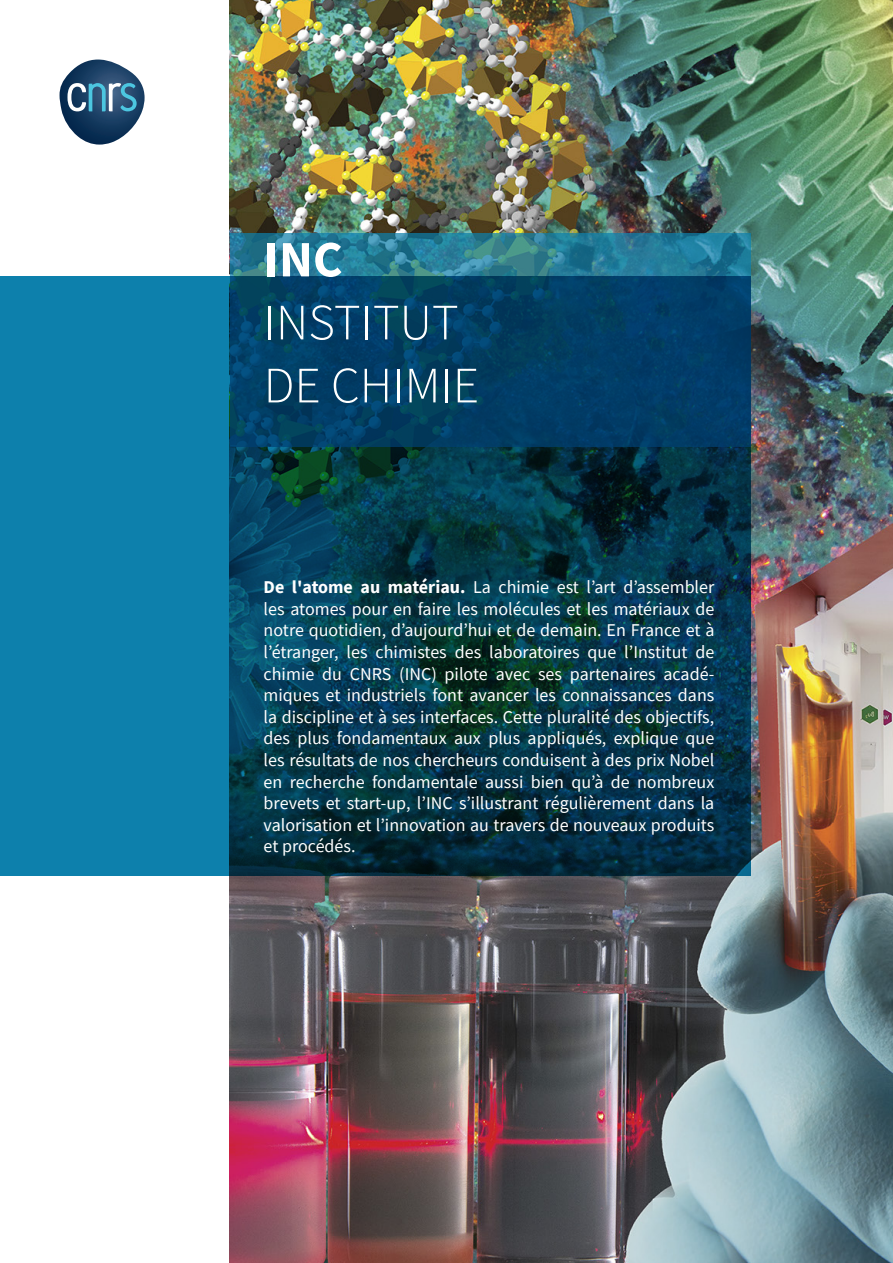
<style>
.page{position:relative;width:893px;height:1263px;background:#fff}
.page>*{position:absolute;margin:0;border:0;box-sizing:border-box;transform-origin:0 0}
.t1{font:300 51px "Source Sans Pro";color:#fff}
.t2{font:700 51px "Source Sans Pro";color:#fff}
.t3{font:18px/21.6px "Source Sans Pro";color:#fff;text-align:justify}
.s1{font-weight:700}
</style>
<div class="page">
<img style="left:230px;top:0;width:663px;height:1263px">
<svg style="left:60px;top:60px;width:85px;height:85px"></svg>
<svg style="left:230px;top:233px;width:520px;height:43px;background:#297e97"></svg>
<svg style="left:0;top:276px;width:750px;height:600px;background:#064e6c"></svg>
<p class="t2" style="left:264px;top:225px;width:80px">INC</p>
<p class="t1" style="left:264px;top:291px;width:196px">INSTITUT</p>
<p class="t1" style="left:264px;top:354px;width:217px">DE CHIMIE</p>
<p class="t3" style="left:264px;top:576px;width:452px"><span class="s1">De l'atome au matériau.</span> La chimie est l’art d’assembler les atomes pour en faire les molécules et les matériaux de notre quotidien, d’aujourd’hui et de demain. En France et à l’étranger, les chimistes des laboratoires que l’Institut de chimie du CNRS (INC) pilote avec ses partenaires acadé&shy;miques et industriels font avancer les connaissances dans la discipline et à ses interfaces. Cette pluralité des objectifs, des plus fondamentaux aux plus appliqués, explique que les résultats de nos chercheurs conduisent à des prix Nobel en recherche fondamentale aussi bien qu’à de nombreux brevets et start-up, l’INC s’illustrant régulièrement dans la valorisation et l’innovation au travers de nouveaux produits et procédés.</p>
</div>
